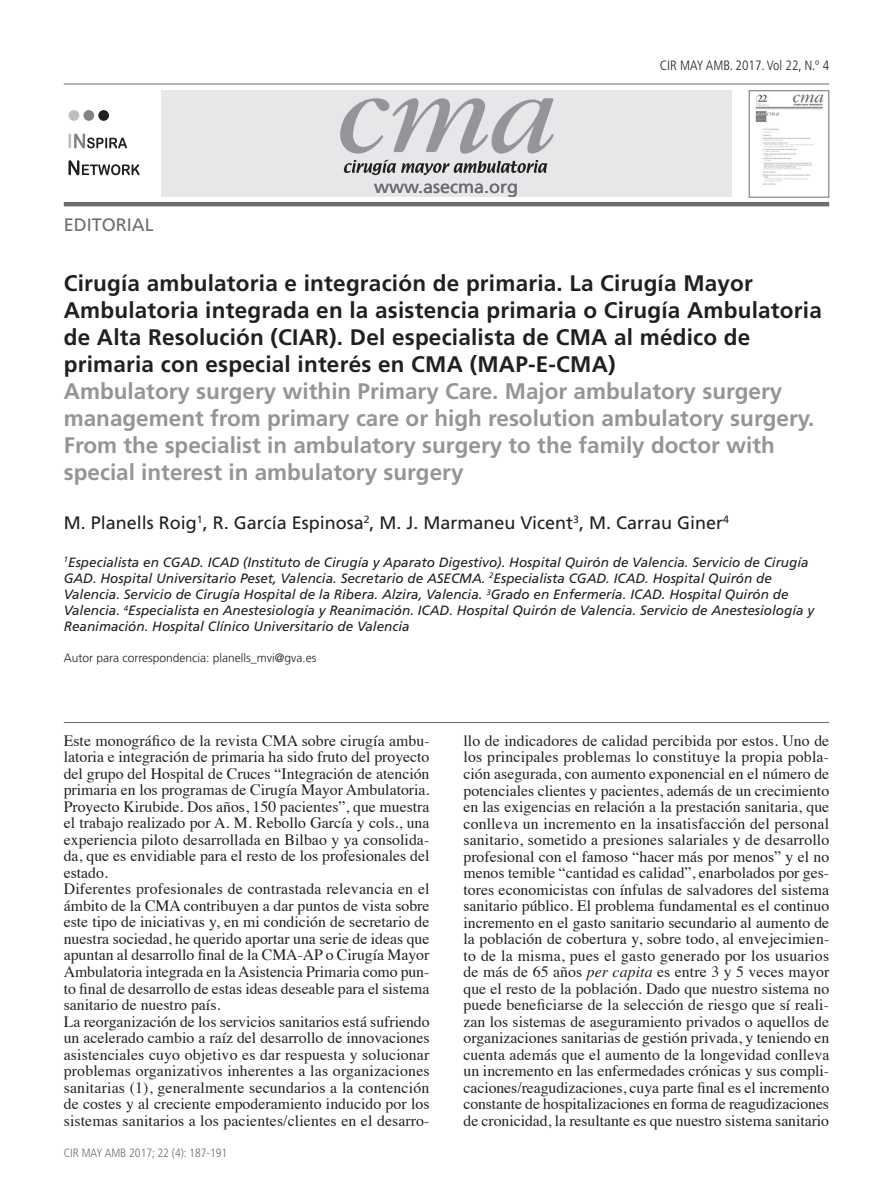
<style>
.page{position:relative;width:893px;height:1191px;background:#fff}
.page>*{position:absolute;margin:0;border:0;box-sizing:border-box;transform-origin:0 0}
.t1{font:700 22.5px/27px "Frutiger";letter-spacing:.01em;color:#231f20}
.t2{font:700 22.5px/27px "Frutiger";color:#939598}
.t3{font:18px "Frutiger";color:#231f20}
.t4{font:18px "Frutiger";color:#6c6d70}
.t5{font:15.75px/16.5px "Times";color:#231f20}
.t6{font:italic 13.5px/16.2px "Frutiger";color:#231f20}
.t7{font:300 condensed 13.5px "Frutiger";color:#231f20}
.t8{font:300 12px "Frutiger";color:#231f20}
.t9{font:300 condensed 12px "Frutiger";color:#6c6d70}
.s1{font-style:italic}
</style>
<div class="page">
<hr style="left:64px;top:202px;width:765px;height:4px;background:#6c6d70">
<div style="left:161px;top:91px;width:571px;height:106px;background:#e6e7e9"></div>
<hr style="left:64px;top:84px;width:765px;height:1px;background:#6c6d70">
<img style="left:755px;top:94px;width:69px;height:91px">
<div style="left:749px;top:90px;width:80px;height:107px;border:1px solid #6c6d70"></div>
<svg style="left:340px;top:98px;width:213px;height:56px"></svg>
<svg style="left:344px;top:160px;width:203px;height:15px"></svg>
<svg style="left:68px;top:133px;width:59px;height:15px"></svg>
<svg style="left:68px;top:160px;width:72px;height:15px"></svg>
<div style="left:98px;top:110px;width:11px;height:11px;background:#231f20;border-radius:50%"></div>
<div style="left:83px;top:110px;width:11px;height:11px;background:#808285;border-radius:50%"></div>
<div style="left:69px;top:110px;width:10px;height:11px;background:#bcbdc0;border-radius:50%"></div>
<hr style="left:64px;top:722px;width:765px;height:1px;background:#6c6d70">
<p class="t4" style="left:64px;top:214px;width:92px">EDITORIAL</p>
<p class="t4" style="left:374px;top:176px;width:146px">www.asecma.org</p>
<p class="t7" style="left:660px;top:57px;width:171px">CIR MAY AMB. 2017. Vol 22, N.º 4</p>
<p class="t1" style="left:64px;top:270px;width:760px">Cirugía ambulatoria e integración de primaria. La Cirugía Mayor Ambulatoria integrada en la asistencia primaria o Cirugía Ambulatoria de Alta Resolución (CIAR). Del especialista de CMA al médico de primaria con especial interés en CMA (MAP-E-CMA)</p>
<p class="t2" style="left:64px;top:378px;width:752px">Ambulatory surgery within Primary Care. Major ambulatory surgery management from primary care or high resolution ambulatory surgery.<br>From the specialist in ambulatory surgery to the family doctor with special interest in ambulatory surgery</p>
<p class="t3" style="left:64px;top:512px;width:667px">M. Planells Roig<sup>1</sup>, R. García Espinosa<sup>2</sup>, M. J. Marmaneu Vicent<sup>3</sup>, M. Carrau Giner<sup>4</sup></p>
<p class="t6" style="left:64px;top:554px;width:752px"><sup>1</sup>Especialista en CGAD. ICAD (Instituto de Cirugía y Aparato Digestivo). Hospital Quirón de Valencia. Servicio de Cirugía GAD. Hospital Universitario Peset, Valencia. Secretario de ASECMA. <sup>2</sup>Especialista CGAD. ICAD. Hospital Quirón de Valencia. Servicio de Cirugía Hospital de la Ribera. Alzira, Valencia. <sup>3</sup>Grado en Enfermería. ICAD. Hospital Quirón de Valencia. <sup>4</sup>Especialista en Anestesiología y Reanimación. ICAD. Hospital Quirón de Valencia. Servicio de Anestesiología y Reanimación. Hospital Clínico Universitario de Valencia</p>
<p class="t8" style="left:64px;top:651px;width:254px">Autor para correspondencia: planells_mvi@gva.es</p>
<p class="t5" style="left:64px;top:731px;width:367px">Este monográfico de la revista CMA sobre cirugía ambu&shy;latoria e integración de primaria ha sido fruto del proyecto del grupo del Hospital de Cruces “Integración de atención primaria en los programas de Cirugía Mayor Ambulatoria.<br>Proyecto Kirubide. Dos años, 150 pacientes”, que muestra el trabajo realizado por A. M. Rebollo García y cols., una experiencia piloto desarrollada en Bilbao y ya consolida&shy;da, que es envidiable para el resto de los profesionales del estado.<br>Diferentes profesionales de contrastada relevancia en el ámbito de la CMA contribuyen a dar puntos de vista sobre este tipo de iniciativas y, en mi condición de secretario de nuestra sociedad, he querido aportar una serie de ideas que apuntan al desarrollo final de la CMA-AP o Cirugía Mayor Ambulatoria integrada en la Asistencia Primaria como pun&shy;to final de desarrollo de estas ideas deseable para el sistema sanitario de nuestro país.<br>La reorganización de los servicios sanitarios está sufriendo un acelerado cambio a raíz del desarrollo de innovaciones asistenciales cuyo objetivo es dar respuesta y solucionar problemas organizativos inherentes a las organizaciones sanitarias (1), generalmente secundarios a la contención de costes y al creciente empoderamiento inducido por los sistemas sanitarios a los pacientes/clientes en el desarro-</p>
<p class="t5" style="left:463px;top:731px;width:367px;text-align:justify">llo de indicadores de calidad percibida por estos. Uno de los principales problemas lo constituye la propia pobla&shy;ción asegurada, con aumento exponencial en el número de potenciales clientes y pacientes, además de un crecimiento en las exigencias en relación a la prestación sanitaria, que conlleva un incremento en la insatisfacción del personal sanitario, sometido a presiones salariales y de desarrollo profesional con el famoso “hacer más por menos” y el no menos temible “cantidad es calidad”, enarbolados por ges&shy;tores economicistas con ínfulas de salvadores del sistema sanitario público. El problema fundamental es el continuo incremento en el gasto sanitario secundario al aumento de la población de cobertura y, sobre todo, al envejecimien&shy;to de la misma, pues el gasto generado por los usuarios de más de 65 años <span class="s1">per capita</span> es entre 3 y 5 veces mayor que el resto de la población. Dado que nuestro sistema no puede beneficiarse de la selección de riesgo que sí reali&shy;zan los sistemas de aseguramiento privados o aquellos de organizaciones sanitarias de gestión privada, y teniendo en cuenta además que el aumento de la longevidad conlleva un incremento en las enfermedades crónicas y sus compli&shy;caciones/reagudizaciones, cuya parte final es el incremento constante de hospitalizaciones en forma de reagudizaciones de cronicidad, la resultante es que nuestro sistema sanitario</p>
<p class="t9" style="left:64px;top:1146px;width:165px">CIR MAY AMB 2017; 22 (4): 187-191</p>
</div>
